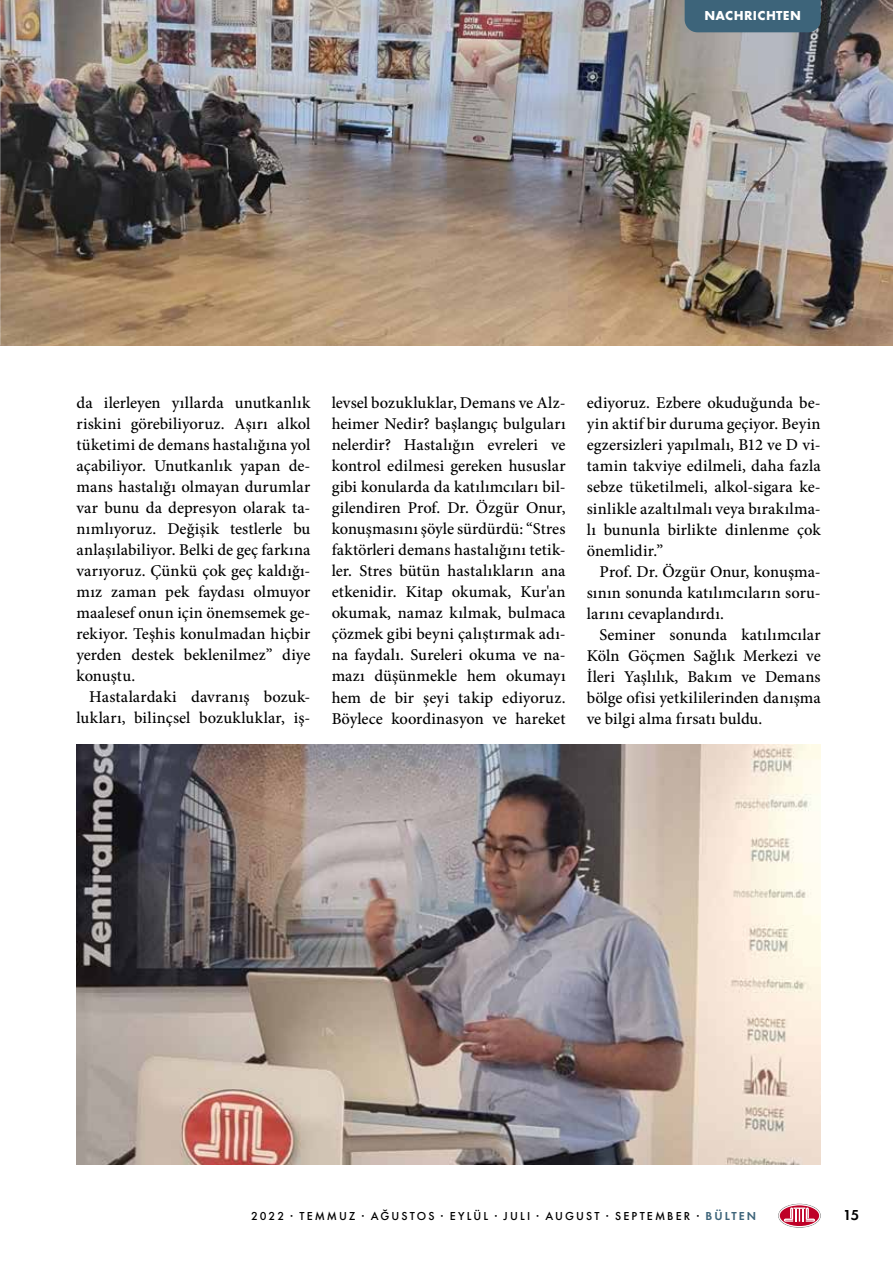
<style>
.page{position:relative;width:893px;height:1263px;background:#fff}
.page>*{position:absolute;margin:0;border:0;box-sizing:border-box;transform-origin:0 0}
.t1{font:500 16.5px/21px "Minion Pro";letter-spacing:.01em;color:#000;text-align:justify}
.t2{font:600 15px "Futura PT";color:#000}
.t3{font:700 13.5px "Futura PT";letter-spacing:.025em;color:#fff}
.t4{font:500 12px "Futura PT";letter-spacing:.175em;color:#000}
.s1{font-weight:600;color:#3d647a}
</style>
<div class="page">
<img style="left:1px;top:0;width:892px;height:345px">
<img style="left:0;top:0;width:1px;height:345px">
<img style="left:77px;top:744px;width:744px;height:420px">
<svg style="left:778px;top:1204px;width:43px;height:23px"></svg>
<div style="left:685px;top:0;width:136px;height:32px;background:#3d647a"></div>
<p class="t3" style="left:704px;top:7px;width:98px">NACHRICHTEN</p>
<p class="t1" style="left:77px;top:393px;width:235px">da ilerleyen yıllarda unutkanlık riskini görebiliyoruz. Aşırı alkol tüketimi de demans hastalığına yol açabiliyor. Unutkanlık yapan de&shy;mans hastalığı olmayan durumlar var bunu da depresyon olarak ta&shy;nımlıyoruz. Değişik testlerle bu anlaşılabiliyor. Belki de geç farkına varıyoruz. Çünkü çok geç kaldığı&shy;mız zaman pek faydası olmuyor maalesef onun için önemsemek ge&shy;rekiyor. Teşhis konulmadan hiçbir yerden destek beklenilmez” diye konuştu.</p>
<p class="t1" style="left:77px;top:687px;width:235px;text-align:right">Hastalardaki davranış bozuk&shy;lukları, bilinçsel bozukluklar, iş-</p>
<p class="t1" style="left:332px;top:393px;width:235px">levsel bozukluklar, Demans ve Alz&shy;heimer Nedir? başlangıç bulguları nelerdir? Hastalığın evreleri ve kontrol edilmesi gereken hususlar gibi konularda da katılımcıları bil&shy;gilendiren Prof. Dr. Özgür Onur, konuşmasını şöyle sürdürdü: “Stres faktörleri demans hastalığını tetik&shy;ler. Stres bütün hastalıkların ana etkenidir. Kitap okumak, Kur'an okumak, namaz kılmak, bulmaca çözmek gibi beyni çalıştırmak adı&shy;na faydalı. Sureleri okuma ve na&shy;mazı düşünmekle hem okumayı hem de bir şeyi takip ediyoruz.<br>Böylece koordinasyon ve hareket</p>
<p class="t1" style="left:587px;top:393px;width:235px">ediyoruz. Ezbere okuduğunda be&shy;yin aktif bir duruma geçiyor. Beyin egzersizleri yapılmalı, B12 ve D vi&shy;tamin takviye edilmeli, daha fazla sebze tüketilmeli, alkol-sigara ke&shy;sinlikle azaltılmalı veya bırakılma&shy;lı bununla birlikte dinlenme çok önemlidir.”</p>
<p class="t1" style="left:587px;top:561px;width:235px;text-indent:13px">Prof. Dr. Özgür Onur, konuşma&shy;sının sonunda katılımcıların soru&shy;larını cevaplandırdı.</p>
<p class="t1" style="left:587px;top:624px;width:235px;text-indent:13px">Seminer sonunda katılımcılar Köln Göçmen Sağlık Merkezi ve İleri Yaşlılık, Bakım ve Demans bölge ofisi yetkililerinden danışma ve bilgi alma fırsatı buldu.</p>
<p class="t4" style="left:251px;top:1209px;width:506px">2022 · TEMMUZ · AĞUSTOS · EYLÜL · JULI · AUGUST · SEPTEMBER · <span class="s1">BÜLTEN</span></p>
<p class="t2" style="left:843px;top:1206px;width:18px">15</p>
</div>
